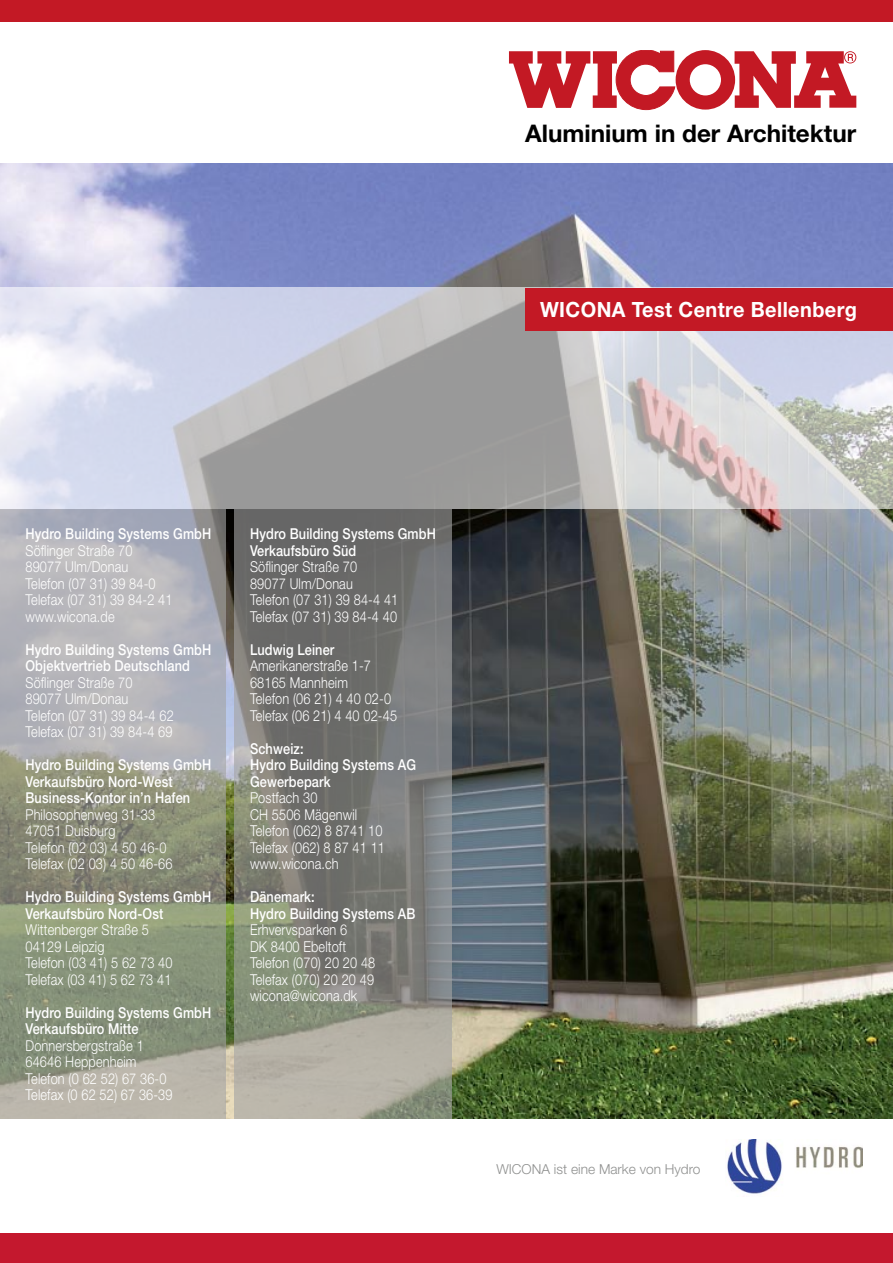
<style>
.page{position:relative;width:893px;height:1263px;background:#fff}
.page>*{position:absolute;margin:0;border:0;box-sizing:border-box;transform-origin:0 0}
.t1{font:700 24.3px "Helvetica Neue";color:#000}
.t2{font:700 21px "Helvetica Neue";letter-spacing:.02em;color:#fff;scale:.95 1}
.t3{font:300 15px/16.5px "Helvetica Neue";letter-spacing:.01em;color:#fff;scale:.85 1}
.t4{font:500 15px/16.5px "Helvetica Neue";letter-spacing:.01em;color:#fff;scale:.85 1}
.t5{font:300 13.8px "Helvetica Neue";color:#8f908f}
</style>
<div class="page">
<svg style="left:509px;top:50px;width:347px;height:61px"></svg>
<img style="left:0;top:164px;width:893px;height:954px">
<div style="left:0;top:0;width:893px;height:21px;background:#c31925"></div>
<svg style="left:0;top:288px;width:893px;height:221px;background:#c3c4ca"></svg>
<img style="left:727px;top:1139px;width:135px;height:55px">
<div style="left:0;top:1233px;width:893px;height:30px;background:#c4182e"></div>
<div style="left:525px;top:288px;width:368px;height:42px;background:#c31925"></div>
<svg style="left:0;top:509px;width:225px;height:609px;background:#9ea197"></svg>
<svg style="left:235px;top:509px;width:217px;height:609px;background:#7f807a"></svg>
<h1 class="t1" style="left:525px;top:118px;width:332px">Aluminium in der Architektur</h1>
<h2 class="t2" style="left:540px;top:297px;width:335px">WICONA Test Centre Bellenberg</h2>
<p class="t4" style="left:26px;top:526px;width:220px">Hydro Building Systems GmbH</p>
<p class="t3" style="left:26px;top:542px;width:175px">Söflinger Straße 70<br>89077 Ulm/Donau<br>Telefon (07 31) 39 84-0<br>Telefax (07 31) 39 84-2 41 www.wicona.de</p>
<p class="t4" style="left:26px;top:641px;width:220px">Hydro Building Systems GmbH<br>Objektvertrieb Deutschland</p>
<p class="t3" style="left:26px;top:674px;width:176px">Söflinger Straße 70<br>89077 Ulm/Donau<br>Telefon (07 31) 39 84-4 62<br>Telefax (07 31) 39 84-4 69</p>
<p class="t4" style="left:26px;top:757px;width:220px">Hydro Building Systems GmbH<br>Verkaufsbüro Nord-West<br>Business-Kontor in’n Hafen</p>
<p class="t3" style="left:26px;top:806px;width:175px">Philosophenweg 31-33<br>47051 Duisburg<br>Telefon (02 03) 4 50 46-0<br>Telefax (02 03) 4 50 46-66</p>
<p class="t4" style="left:26px;top:889px;width:220px">Hydro Building Systems GmbH<br>Verkaufsbüro Nord-Ost</p>
<p class="t3" style="left:26px;top:921px;width:175px">Wittenberger Straße 5<br>04129 Leipzig<br>Telefon (03 41) 5 62 73 40<br>Telefax (03 41) 5 62 73 41</p>
<p class="t4" style="left:26px;top:1004px;width:220px">Hydro Building Systems GmbH<br>Verkaufsbüro Mitte</p>
<p class="t3" style="left:26px;top:1037px;width:175px">Donnersbergstraße 1<br>64646 Heppenheim<br>Telefon (0 62 52) 67 36-0<br>Telefax (0 62 52) 67 36-39</p>
<p class="t4" style="left:250px;top:525px;width:220px">Hydro Building Systems GmbH<br>Verkaufsbüro Süd</p>
<p class="t3" style="left:250px;top:558px;width:176px">Söflinger Straße 70<br>89077 Ulm/Donau<br>Telefon (07 31) 39 84-4 41<br>Telefax (07 31) 39 84-4 40</p>
<p class="t4" style="left:250px;top:641px;width:101px">Ludwig Leiner</p>
<p class="t3" style="left:250px;top:657px;width:175px">Amerikanerstraße 1-7<br>68165 Mannheim<br>Telefon (06 21) 4 40 02-0<br>Telefax (06 21) 4 40 02-45</p>
<p class="t4" style="left:250px;top:740px;width:197px">Schweiz:<br>Hydro Building Systems AG<br>Gewerbepark</p>
<p class="t3" style="left:250px;top:789px;width:160px">Postfach 30<br>CH 5506 Mägenwil<br>Telefon (062) 8 8741 10<br>Telefax (062) 8 87 41 11 www.wicona.ch</p>
<p class="t4" style="left:250px;top:888px;width:196px">Dänemark:<br>Hydro Building Systems AB</p>
<p class="t3" style="left:250px;top:921px;width:149px">Erhvervsparken 6<br>DK 8400 Ebeltoft<br>Telefon (070) 20 20 48<br>Telefax (070) 20 20 49 wicona@wicona.dk</p>
<p class="t5" style="left:496px;top:1160px;width:206px">WICONA ist eine Marke von Hydro</p>
</div>
